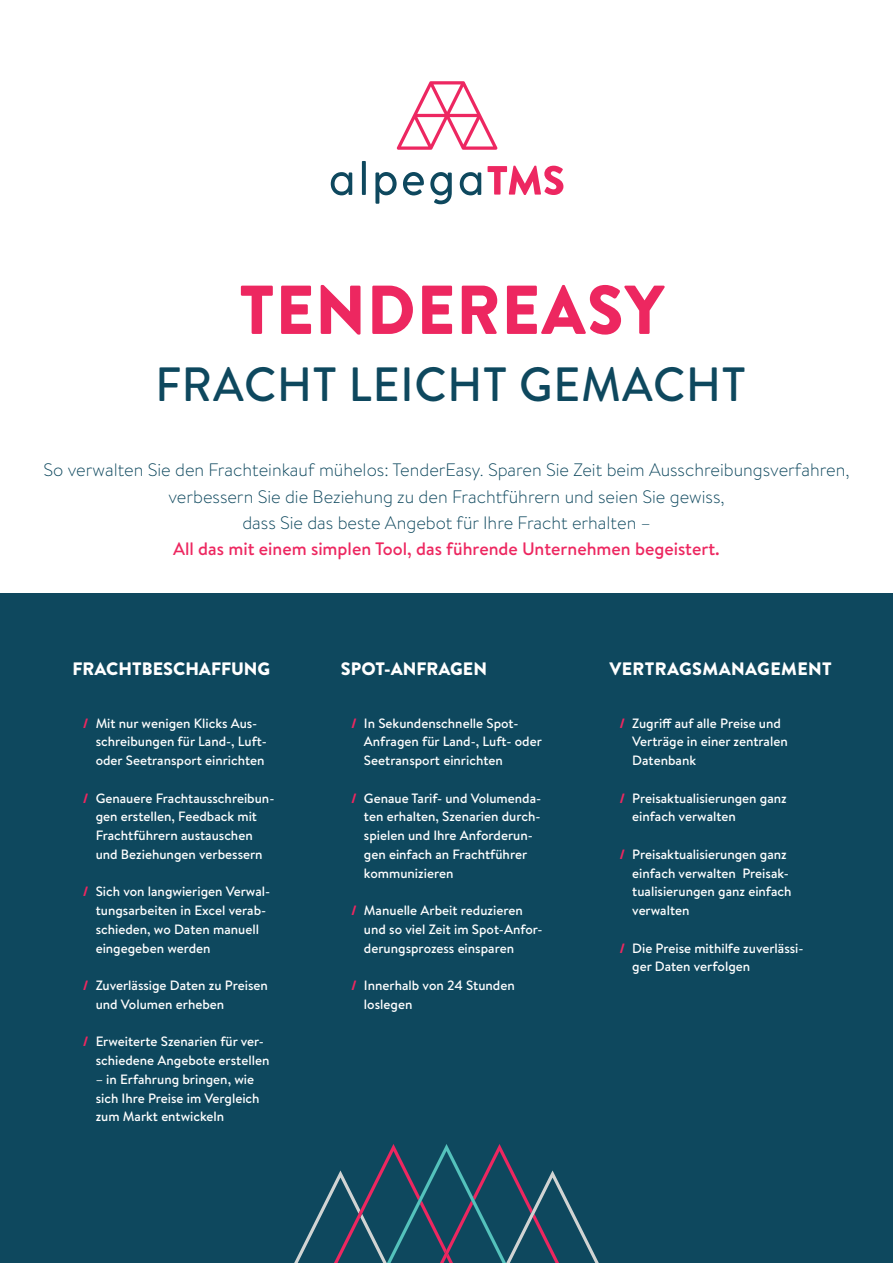
<style>
.page{position:relative;width:893px;height:1263px;background:#fff}
.page>*{position:absolute;margin:0;border:0;box-sizing:border-box;transform-origin:0 0}
.Head_cyan{font:900 69px "Brandon Text";letter-spacing:.02em;color:#ed2760;scale:.96 1}
.Head_cyan-2{font:500 48px "Brandon Text";letter-spacing:.02em;color:#0e485e;scale:.96 1}
.t1{font:300 18px/26.2px "Brandon Text";color:#0e485e;text-align:center}
.t2{font:500 18px "Brandon Text";color:#ed2760}
.t3{font:900 18px "Brandon Text";color:#fff}
.t4{font:900 18px "Brandon Text";letter-spacing:.02em;color:#fff}
.t5{font:500 13.5px/18.8px "Brandon Text";color:#fff}
.s1{font-weight:900;color:#ed2760}
</style>
<div class="page">
<div style="left:0;top:593px;width:893px;height:670px;background:#0e485e"></div>
<svg style="left:294px;top:1144px;width:305px;height:119px"></svg>
<svg style="left:488px;top:166px;width:75px;height:29px"></svg>
<svg style="left:331px;top:172px;width:21px;height:23px"></svg>
<svg style="left:362px;top:161px;width:4px;height:34px"></svg>
<svg style="left:375px;top:172px;width:22px;height:32px"></svg>
<svg style="left:403px;top:172px;width:21px;height:23px"></svg>
<svg style="left:430px;top:172px;width:22px;height:32px"></svg>
<svg style="left:460px;top:172px;width:21px;height:23px"></svg>
<svg style="left:397px;top:81px;width:100px;height:69px"></svg>
<p class="Head_cyan" style="left:239px;top:261px;width:444px">TENDEREASY</p>
<p class="Head_cyan-2" style="left:155px;top:352px;width:617px">FRACHT LEICHT GEMACHT</p>
<p class="t1" style="left:44px;top:456px;width:807px">So verwalten Sie den Frachteinkauf mühelos: TenderEasy. Sparen Sie Zeit beim Ausschreibungsverfahren, verbessern Sie die Beziehung zu den Frachtführern und seien Sie gewiss,</p>
<p class="t1" style="left:242px;top:509px;width:410px">dass Sie das beste Angebot für Ihre Fracht erhalten –</p>
<p class="t2" style="left:173px;top:536px;width:548px">All das mit einem simplen Tool, das führende Unternehmen begeistert.</p>
<p class="t3" style="left:73px;top:656px;width:199px">FRACHTBESCHAFFUNG</p>
<p class="t3" style="left:341px;top:656px;width:148px">SPOT-ANFRAGEN</p>
<p class="t4" style="left:609px;top:656px;width:224px">VERTRAGSMANAGEMENT</p>
<p class="t5" style="left:96px;top:713px;width:173px;text-indent:-13px"><span class="s1">/</span> Mit nur wenigen Klicks Aus&shy;schreibungen für Land-, Luft&shy;oder Seetransport einrichten</p>
<p class="t5" style="left:96px;top:788px;width:180px;text-indent:-13px"><span class="s1">/</span> Genauere Frachtausschreibun&shy;gen erstellen, Feedback mit<br>Frachtführern austauschen und Beziehungen verbessern</p>
<p class="t5" style="left:96px;top:882px;width:176px;text-indent:-13px"><span class="s1">/</span> Sich von langwierigen Verwal&shy;tungsarbeiten in Excel verab&shy;schieden, wo Daten manuell eingegeben werden</p>
<p class="t5" style="left:96px;top:976px;width:174px;text-indent:-13px"><span class="s1">/</span> Zuverlässige Daten zu Preisen und Volumen erheben</p>
<p class="t5" style="left:96px;top:1032px;width:175px;text-indent:-13px"><span class="s1">/</span> Erweiterte Szenarien für ver&shy;schiedene Angebote erstellen</p>
<p class="t5" style="left:96px;top:1069px;width:165px">– in Erfahrung bringen, wie sich Ihre Preise im Vergleich zum Markt entwickeln</p>
<p class="t5" style="left:364px;top:713px;width:179px;text-indent:-13px"><span class="s1">/</span> In Sekundenschnelle Spot-<br>Anfragen für Land-, Luft- oder<br>Seetransport einrichten</p>
<p class="t5" style="left:364px;top:788px;width:179px;text-indent:-13px"><span class="s1">/</span> Genaue Tarif- und Volumenda&shy;ten erhalten, Szenarien durch&shy;spielen und Ihre Anforderun&shy;gen einfach an Frachtführer kommunizieren</p>
<p class="t5" style="left:364px;top:901px;width:180px;text-indent:-13px"><span class="s1">/</span> Manuelle Arbeit reduzieren und so viel Zeit im Spot-Anfor&shy;derungsprozess einsparen</p>
<p class="t5" style="left:364px;top:976px;width:152px;text-indent:-13px"><span class="s1">/</span> Innerhalb von 24 Stunden loslegen</p>
<p class="t5" style="left:632px;top:713px;width:157px;text-indent:-13px"><span class="s1">/</span> Zugriff auf alle Preise und<br>Verträge in einer zentralen<br>Datenbank</p>
<p class="t5" style="left:632px;top:788px;width:156px;text-indent:-13px"><span class="s1">/</span> Preisaktualisierungen ganz einfach verwalten</p>
<p class="t5" style="left:632px;top:844px;width:161px;text-indent:-13px"><span class="s1">/</span> Preisaktualisierungen ganz einfach verwalten Preisak&shy;tualisierungen ganz einfach verwalten</p>
<p class="t5" style="left:632px;top:938px;width:173px;text-indent:-13px"><span class="s1">/</span> Die Preise mithilfe zuverlässi&shy;ger Daten verfolgen</p>
</div>
